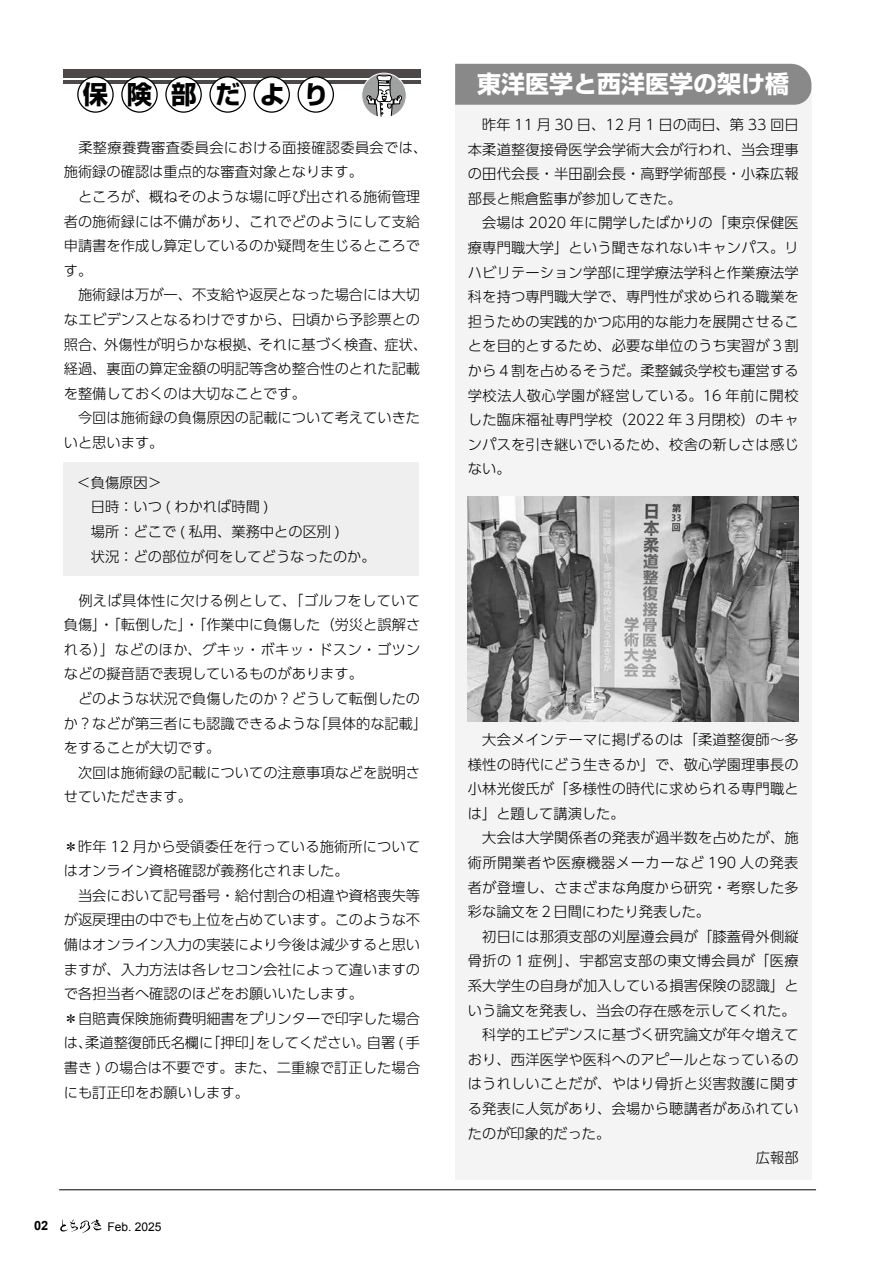
<style>
.page{position:relative;width:893px;height:1263px;background:#fff}
.page>*{position:absolute;margin:0;border:0;box-sizing:border-box;transform-origin:0 0}
.t1{font:700 25.35px "Shin Go Pro";letter-spacing:.745em;color:#000}
.t2{font:700 24px "UD Shin Go Pr 6 N";color:#fff}
.t3{font:300 14.25px/24.6px "UD Shin Go Pr 6 N";color:#000}
.t4{font:300 14.25px "UD Shin Go Pr 6 N";letter-spacing:.04em;color:#000}
.t5{font:300 14.25px "UD Shin Go Pr 6 N";letter-spacing:.03em;color:#000}
.t6{font:700 12.75px "Arial";color:#000}
.t7{font:12px "Arial";color:#000}
</style>
<div class="page">
<hr style="left:64px;top:81px;width:357px;height:3px;background:#4c4948">
<div style="left:64px;top:69px;width:357px;height:9px;background:#4c4948"></div>
<svg style="left:362px;top:73px;width:44px;height:45px"></svg>
<svg style="left:366px;top:75px;width:36px;height:41px"></svg>
<div style="left:361px;top:73px;width:46px;height:45px;border:1px solid #fff;border-radius:50%"></div>
<div style="left:78px;top:77px;width:35px;height:35px;background:#fff;border-radius:50%"></div>
<div style="left:77px;top:76px;width:37px;height:37px;border:1px solid #000;border-radius:50%"></div>
<div style="left:122px;top:77px;width:35px;height:35px;background:#fff;border-radius:50%"></div>
<div style="left:121px;top:76px;width:37px;height:37px;border:1px solid #000;border-radius:50%"></div>
<div style="left:166px;top:77px;width:35px;height:35px;background:#fff;border-radius:50%"></div>
<div style="left:165px;top:76px;width:37px;height:37px;border:1px solid #000;border-radius:50%"></div>
<div style="left:210px;top:77px;width:35px;height:35px;background:#fff;border-radius:50%"></div>
<div style="left:209px;top:76px;width:37px;height:37px;border:1px solid #000;border-radius:50%"></div>
<div style="left:254px;top:77px;width:35px;height:35px;background:#fff;border-radius:50%"></div>
<div style="left:253px;top:76px;width:37px;height:37px;border:1px solid #000;border-radius:50%"></div>
<div style="left:298px;top:77px;width:35px;height:35px;background:#fff;border-radius:50%"></div>
<div style="left:297px;top:76px;width:37px;height:37px;border:1px solid #000;border-radius:50%"></div>
<div style="left:64px;top:463px;width:355px;height:113px;background:#efefef"></div>
<div style="left:455px;top:84px;width:356px;height:1096px;background:#f4f4f4"></div>
<img style="left:468px;top:496px;width:331px;height:225px">
<div style="left:455px;top:64px;width:356px;height:41px;background:#898989"></div>
<svg style="left:60px;top:1219px;width:42px;height:14px"></svg>
<hr style="left:59px;top:1189px;width:757px;height:1px;background:#000">
<h1 class="t1" style="left:83px;top:74px;width:248px">保険部だより</h1>
<p class="t3" style="left:64px;top:135px;width:365px">　柔整療養費審査委員会における面接確認委員会では、施術録の確認は重点的な審査対象となります。<br>　ところが、概ねそのような場に呼び出される施術管理者の施術録には不備があり、これでどのようにして支給申請書を作成し算定しているのか疑問を生じるところです。<br>　施術録は万が一、不支給や返戻となった場合には大切なエビデンスとなるわけですから、日頃から予診票との照合、外傷性が明らかな根拠、それに基づく検査、症状、経過、裏面の算定金額の明記等含め整合性のとれた記載を整備しておくのは大切なことです。<br>　今回は施術録の負傷原因の記載について考えていきたいと思います。</p>
<p class="t3" style="left:77px;top:470px;width:301px">＜負傷原因＞<br>　日時：いつ ( わかれば時間 )<br>　場所：どこで ( 私用、業務中との区別 )<br>　状況：どの部位が何をしてどうなったのか。</p>
<p class="t3" style="left:64px;top:587px;width:365px">　例えば具体性に欠ける例として、「ゴルフをしていて負傷」・「転倒した」・「作業中に負傷した（労災と誤解される）」などのほか、グキッ・ボキッ・ドスン・ゴツンなどの擬音語で表現しているものがあります。<br>　どのような状況で負傷したのか？どうして転倒したのか？などが第三者にも認識できるような「具体的な記載」をすることが大切です。<br>　次回は施術録の記載についての注意事項などを説明させていただきます。</p>
<p class="t3" style="left:64px;top:833px;width:358px">＊昨年 12 月から受領委任を行っている施術所についてはオンライン資格確認が義務化されました。<br>　当会において記号番号・給付割合の相違や資格喪失等が返戻理由の中でも上位を占めています。このような不備はオンライン入力の実装により今後は減少すると思いますが、入力方法は各レセコン会社によって違いますので各担当者へ確認のほどをお願いいたします。<br>＊自賠責保険施術費明細書をプリンターで印字した場合は、柔道整復師氏名欄に「押印」をしてください。自署 ( 手書き ) の場合は不要です。また、二重線で訂正した場合にも訂正印をお願いします。</p>
<p class="t6" style="left:34px;top:1217px;width:16px">02</p>
<p class="t7" style="left:107px;top:1218px;width:56px">Feb. 2025</p>
<h2 class="t2" style="left:477px;top:65px;width:313px">東洋医学と西洋医学の架け橋</h2>
<p class="t3" style="left:468px;top:112px;width:332px">　昨年 11 月 30 日、12 月 1 日の両日、第 33 回日本柔道整復接骨医学会学術大会が行われ、当会理事の田代会長・半田副会長・高野学術部長・小森広報部長と熊倉監事が参加してきた。<br>　会場は 2020 年に開学したばかりの「東京保健医療専門職大学」という聞きなれないキャンパス。リハビリテーション学部に理学療法学科と作業療法学科を持つ専門職大学で、専門性が求められる職業を担うための実践的かつ応用的な能力を展開させることを目的とするため、必要な単位のうち実習が３割から４割を占めるそうだ。柔整鍼灸学校も運営する学校法人敬心学園が経営している。16 年前に開校した臨床福祉専門学校（2022 年３月閉校）のキャンパスを引き継いでいるため、校舎の新しさは感じない。</p>
<p class="t3" style="left:468px;top:727px;width:332px">　大会メインテーマに掲げるのは「柔道整復師～多</p>
<p class="t3" style="left:468px;top:751px;width:332px">様性の時代にどう生きるか」で、敬心学園理事長の</p>
<p class="t3" style="left:468px;top:776px;width:332px">小林光俊氏が「多様性の時代に求められる専門職と</p>
<p class="t3" style="left:468px;top:800px;width:158px">は」と題して講演した。</p>
<p class="t3" style="left:468px;top:825px;width:332px">　大会は大学関係者の発表が過半数を占めたが、施</p>
<p class="t4" style="left:468px;top:851px;width:332px">術所開業者や医療機器メーカーなど 190 人の発表</p>
<p class="t3" style="left:468px;top:874px;width:332px">者が登壇し、さまざまな角度から研究・考察した多</p>
<p class="t3" style="left:468px;top:899px;width:244px">彩な論文を２日間にわたり発表した。</p>
<p class="t3" style="left:468px;top:923px;width:332px">　初日には那須支部の刈屋遵会員が「膝蓋骨外側縦</p>
<p class="t5" style="left:468px;top:949px;width:332px">骨折の 1 症例」、宇都宮支部の東文博会員が「医療</p>
<p class="t3" style="left:468px;top:973px;width:332px">系大学生の自身が加入している損害保険の認識」と</p>
<p class="t3" style="left:468px;top:997px;width:329px">いう論文を発表し、当会の存在感を示してくれた。</p>
<p class="t3" style="left:468px;top:1022px;width:332px">　科学的エビデンスに基づく研究論文が年々増えて</p>
<p class="t3" style="left:468px;top:1046px;width:332px">おり、西洋医学や医科へのアピールとなっているの</p>
<p class="t3" style="left:468px;top:1071px;width:332px">はうれしいことだが、やはり骨折と災害救護に関す</p>
<p class="t3" style="left:468px;top:1096px;width:332px">る発表に人気があり、会場から聴講者があふれてい</p>
<p class="t3" style="left:468px;top:1120px;width:144px">たのが印象的だった。</p>
<p class="t3" style="left:756px;top:1145px;width:44px">広報部</p>
</div>
